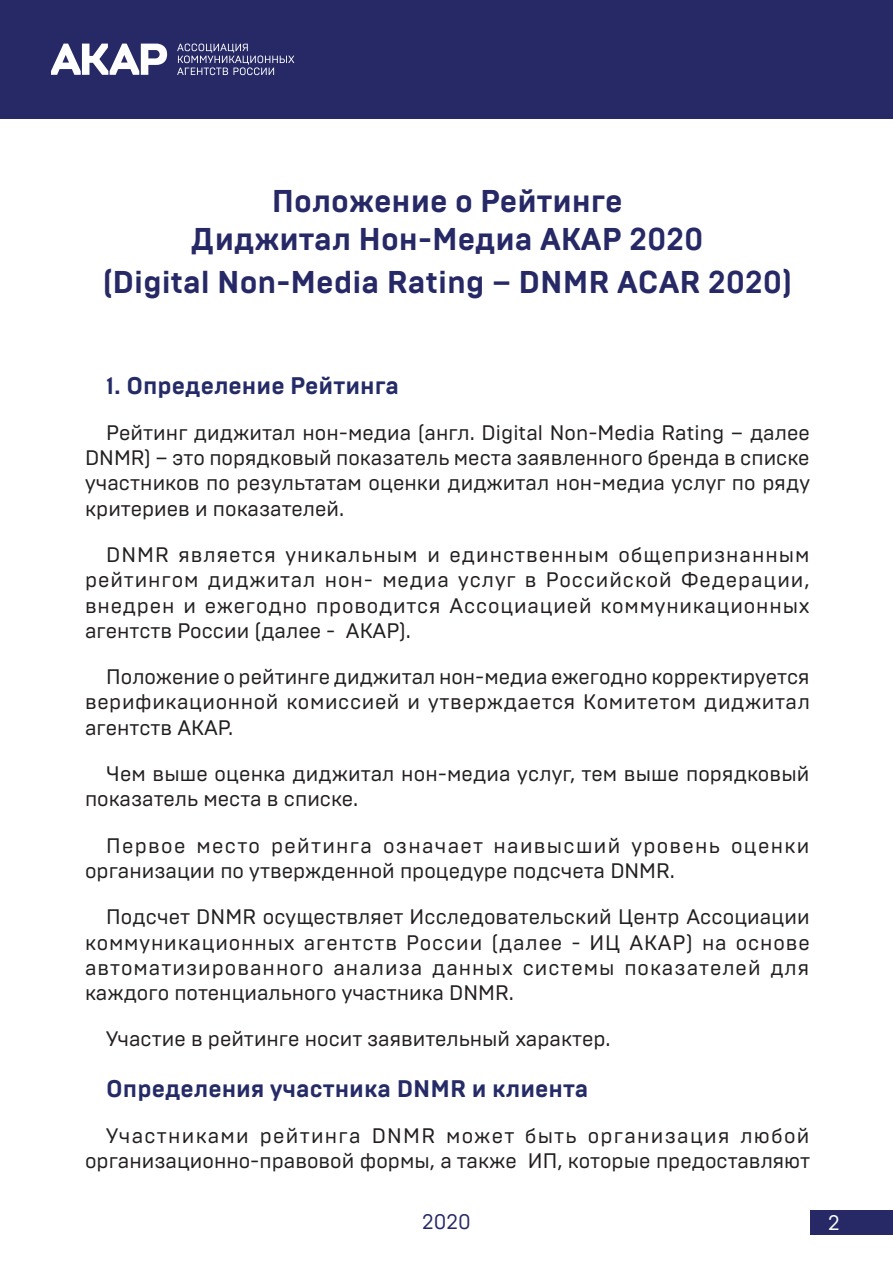
<style>
.page{position:relative;width:893px;height:1263px;background:#fff}
.page>*{position:absolute;margin:0;border:0;box-sizing:border-box;transform-origin:0 0}
.ZAGOLOVOK{font:700 31.5px "Brutal Type";color:#262966}
.ZAGOLOVOK2{font:700 24px "Brutal Type";color:#252b67}
.text_indent{font:21px/25.2px "Brutal Type";color:#231f20;text-align:justify}
.text_indent-2{font:21px/25.2px "Brutal Type";letter-spacing:.045em;color:#231f20}
.t1{font:21px "Brutal Type";color:#262966}
.t2{font:21px "Brutal Type";color:#fff}
</style>
<div class="page">
<div style="left:0;top:0;width:893px;height:119px;background:#262966"></div>
<div style="left:810px;top:1210px;width:83px;height:25px;background:#262966"></div>
<svg style="left:51px;top:44px;width:116px;height:31px"></svg>
<svg style="left:177px;top:44px;width:117px;height:31px"></svg>
<p class="ZAGOLOVOK" style="left:272px;top:182px;width:352px">Положение о Рейтинге</p>
<p class="ZAGOLOVOK" style="left:191px;top:220px;width:514px">Диджитал Нон-Медиа АКАР 2020</p>
<p class="ZAGOLOVOK" style="left:102px;top:263px;width:691px">(Digital Non-Media Rating – DNMR ACAR 2020)</p>
<p class="ZAGOLOVOK2" style="left:106px;top:371px;width:294px">1. Определение Рейтинга</p>
<p class="text_indent" style="left:85px;top:420px;width:726px;text-indent:21px">Рейтинг диджитал нон-медиа (англ. Digital Non-Media Rating – далее DNMR) – это порядковый показатель места заявленного бренда в списке участников по результатам оценки диджитал нон-медиа услуг по ряду критериев и показателей.</p>
<p class="text_indent" style="left:85px;top:542px;width:726px;text-indent:21px">DNMR является уникальным и единственным общепризнанным рейтингом диджитал нон- медиа услуг в Российской Федерации, внедрен и ежегодно проводится Ассоциацией коммуникационных агентств России (далее - АКАР).</p>
<p class="text_indent" style="left:85px;top:664px;width:726px;text-indent:21px">Положение о рейтинге диджитал нон-медиа ежегодно корректируется верификационной комиссией и утверждается Комитетом диджитал агентств АКАР.</p>
<p class="text_indent" style="left:85px;top:761px;width:726px;text-indent:21px">Чем выше оценка диджитал нон-медиа услуг, тем выше порядковый показатель места в списке.</p>
<p class="text_indent-2" style="left:85px;top:833px;width:726px;text-indent:21px">Первое место рейтинга означает наивысший уровень оценки организации по утвержденной процедуре подсчета DNMR.</p>
<p class="text_indent" style="left:85px;top:904px;width:726px;text-indent:21px">Подсчет DNMR осуществляет Исследовательский Центр Ассоциации коммуникационных агентств России (далее - ИЦ АКАР) на основе автоматизированного анализа данных системы показателей для каждого потенциального участника DNMR.</p>
<p class="text_indent" style="left:106px;top:1026px;width:506px">Участие в рейтинге носит заявительный характер.</p>
<p class="ZAGOLOVOK2" style="left:106px;top:1073px;width:483px">Определения участника DNMR и клиента</p>
<p class="text_indent" style="left:85px;top:1123px;width:727px;text-align:right">Участниками рейтинга DNMR может быть организация любой организационно-правовой формы, а также ИП, которые предоставляют</p>
<p class="t1" style="left:422px;top:1209px;width:50px">2020</p>
<p class="t2" style="left:828px;top:1210px;width:13px">2</p>
</div>
